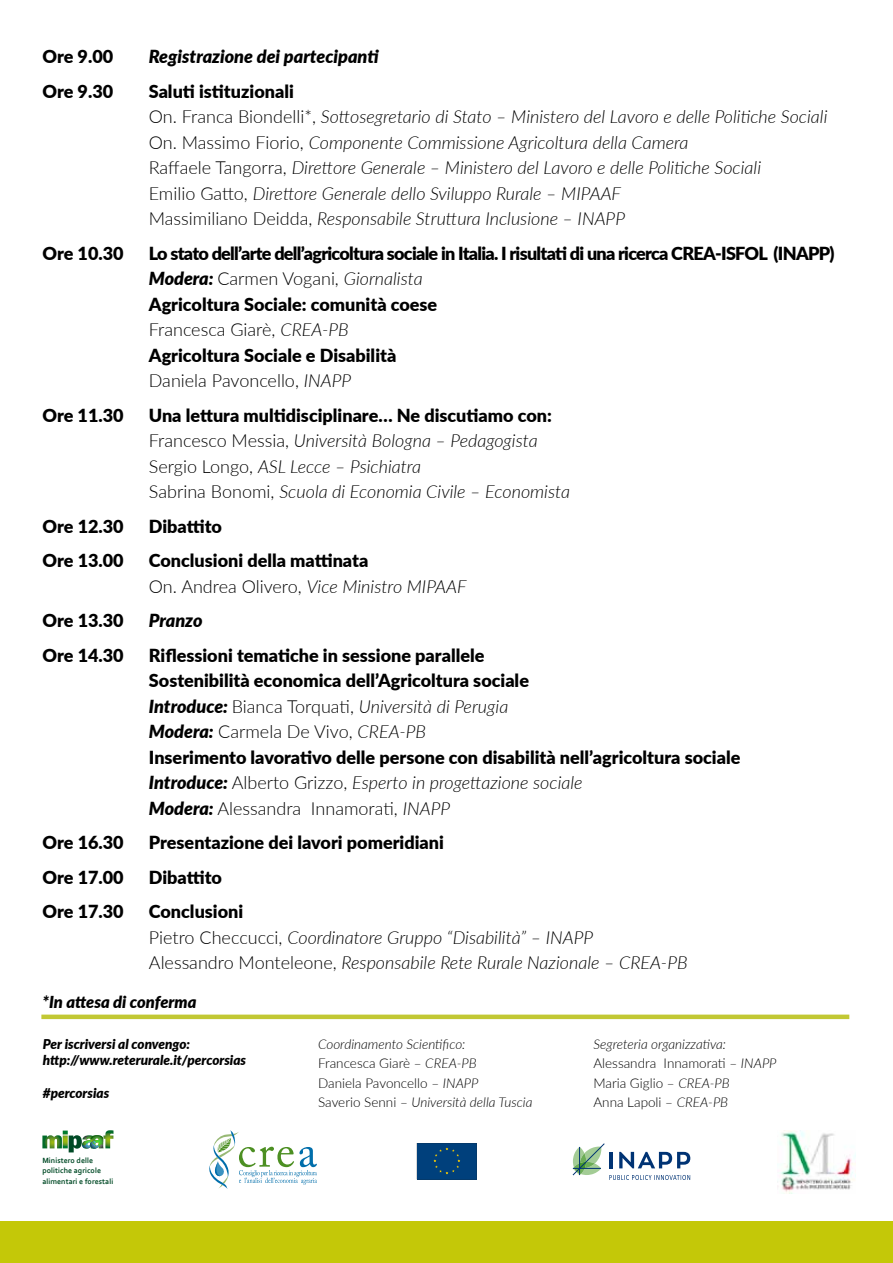
<style>
.page{position:relative;width:893px;height:1263px;background:#fff}
.page>*{position:absolute;margin:0;border:0;box-sizing:border-box;transform-origin:0 0}
.t1{font:italic 300 18px/25.5px "Lato";color:#000}
.t2{font:900 18px/25.5px "Lato";color:#000}
.t3{font:900 18px/25.5px "Lato";letter-spacing:-.04em;color:#000}
.t4{font:italic 900 18px "Lato";color:#000}
.t5{font:italic 900 16.5px "Lato";color:#000}
.t6{font:italic 300 13.5px/19.5px "Lato";color:#000}
.t7{font:300 13.5px/19.5px "Lato";color:#000}
.t8{font:italic 900 13.5px/16.2px "Lato";color:#000}
.t9{font:700 7.8px/10.5px "Corbel";letter-spacing:.005em;color:#004a26}
.s1{font-weight:900;font-style:normal}
.s2{font-style:normal}
.s3{font-style:italic}
.s4{font-weight:300}
.s5{font-weight:300;font-style:italic}
</style>
<div class="page">
<div style="left:41px;top:1014px;width:808px;height:5px;background:#c2c834"></div>
<div style="left:0;top:1221px;width:893px;height:42px;background:#c4c808"></div>
<svg style="left:42px;top:1130px;width:72px;height:22px"></svg>
<svg style="left:209px;top:1130px;width:108px;height:59px"></svg>
<svg style="left:417px;top:1143px;width:60px;height:36px;background:#044179"></svg>
<svg style="left:573px;top:1143px;width:117px;height:37px"></svg>
<img style="left:777px;top:1130px;width:78px;height:63px">
<p class="t2" style="left:43px;top:43px;width:72px">Ore 9.00</p>
<p class="t4" style="left:149px;top:43px;width:232px">Registrazione dei partecipanti</p>
<p class="t2" style="left:43px;top:77px;width:72px">Ore 9.30</p>
<p class="t1" style="left:149px;top:78px;width:680px"><span class="s1">Saluti istituzionali<br></span><span class="s2">On. Franca Biondelli*,</span> Sottosegretario di Stato – Ministero del Lavoro e delle Politiche Sociali <span class="s2">On. Massimo Fiorio,</span> Componente Commissione Agricoltura della Camera<br><span class="s2">Raffaele Tangorra,</span> Direttore Generale – Ministero del Lavoro e delle Politiche Sociali<br><span class="s2">Emilio Gatto,</span> Direttore Generale dello Sviluppo Rurale – MIPAAF<br><span class="s2">Massimiliano Deidda,</span> Responsabile Struttura Inclusione – INAPP</p>
<p class="t2" style="left:43px;top:239px;width:83px">Ore 10.30</p>
<p class="t3" style="left:149px;top:239px;width:687px">Lo stato dell’arte dell’agricoltura sociale in Italia. I risultati di una ricerca CREA-ISFOL (INAPP)<br><span class="s3">Modera:</span> <span class="s4">Carmen Vogani,</span> <span class="s5">Giornalista<br></span>Agricoltura Sociale: comunità coese<br><span class="s4">Francesca Giarè,</span> <span class="s5">CREA-PB<br></span>Agricoltura Sociale e Disabilità<br><span class="s4">Daniela Pavoncello,</span> <span class="s5">INAPP</span></p>
<p class="t2" style="left:43px;top:401px;width:83px">Ore 11.30</p>
<p class="t1" style="left:149px;top:402px;width:423px"><span class="s1">Una lettura multidisciplinare… Ne discutiamo con:<br></span><span class="s2">Francesco Messia,</span> Università Bologna – Pedagogista <span class="s2">Sergio Longo,</span> ASL Lecce – Psichiatra<br><span class="s2">Sabrina Bonomi,</span> Scuola di Economia Civile – Economista</p>
<p class="t2" style="left:43px;top:513px;width:83px">Ore 12.30</p>
<p class="t2" style="left:149px;top:513px;width:75px">Dibattito</p>
<p class="t2" style="left:43px;top:547px;width:83px">Ore 13.00</p>
<p class="t2" style="left:149px;top:547px;width:319px">Conclusioni della mattinata<br><span class="s4">On. Andrea Olivero,</span> <span class="s5">Vice Ministro MIPAAF</span></p>
<p class="t2" style="left:43px;top:607px;width:83px">Ore 13.30</p>
<p class="t4" style="left:149px;top:607px;width:55px">Pranzo</p>
<p class="t2" style="left:43px;top:642px;width:83px">Ore 14.30</p>
<p class="t2" style="left:149px;top:642px;width:593px">Riflessioni tematiche in sessione parallele<br>Sostenibilità economica dell’Agricoltura sociale<br><span class="s3">Introduce:</span> <span class="s4">Bianca Torquati,</span> <span class="s5">Università di Perugia<br></span><span class="s3">Modera:</span> <span class="s4">Carmela De Vivo,</span> <span class="s5">CREA-PB<br></span>Inserimento lavorativo delle persone con disabilità nell’agricoltura sociale <span class="s3">Introduce:</span> <span class="s4">Alberto Grizzo,</span> <span class="s5">Esperto in progettazione sociale<br></span><span class="s3">Modera:</span> <span class="s4">Alessandra Innamorati,</span> <span class="s5">INAPP</span></p>
<p class="t2" style="left:43px;top:829px;width:83px">Ore 16.30</p>
<p class="t2" style="left:149px;top:829px;width:297px">Presentazione dei lavori pomeridiani</p>
<p class="t2" style="left:43px;top:864px;width:83px">Ore 17.00</p>
<p class="t2" style="left:149px;top:864px;width:75px">Dibattito</p>
<p class="t2" style="left:43px;top:898px;width:83px">Ore 17.30</p>
<p class="t1" style="left:149px;top:898px;width:540px"><span class="s1">Conclusioni<br></span><span class="s2">Pietro Checcucci,</span> Coordinatore Gruppo “Disabilità” – INAPP<br><span class="s2">Alessandro Monteleone,</span> Responsabile Rete Rurale Nazionale – CREA-PB</p>
<p class="t5" style="left:43px;top:989px;width:155px">*In attesa di conferma</p>
<p class="t8" style="left:43px;top:1035px;width:205px">Per iscriversi al convengo: http://www.reterurale.it/percorsias</p>
<p class="t8" style="left:43px;top:1084px;width:68px">#percorsias</p>
<p class="t6" style="left:318px;top:1034px;width:216px">Coordinamento Scientifico:<br><span class="s2">Francesca Giarè –</span> CREA-PB<br><span class="s2">Daniela Pavoncello –</span> INAPP<br><span class="s2">Saverio Senni –</span> Università della Tuscia</p>
<p class="t7" style="left:593px;top:1034px;width:185px"><span class="s3">Segreteria organizzativa:<br></span>Alessandra Innamorati – <span class="s3">INAPP<br></span>Maria Giglio – <span class="s3">CREA-PB<br></span>Anna Lapoli – <span class="s3">CREA-PB</span></p>
<p class="t9" style="left:42px;top:1155px;width:72px">Ministero delle politiche agricole alimentari e forestali</p>
</div>
